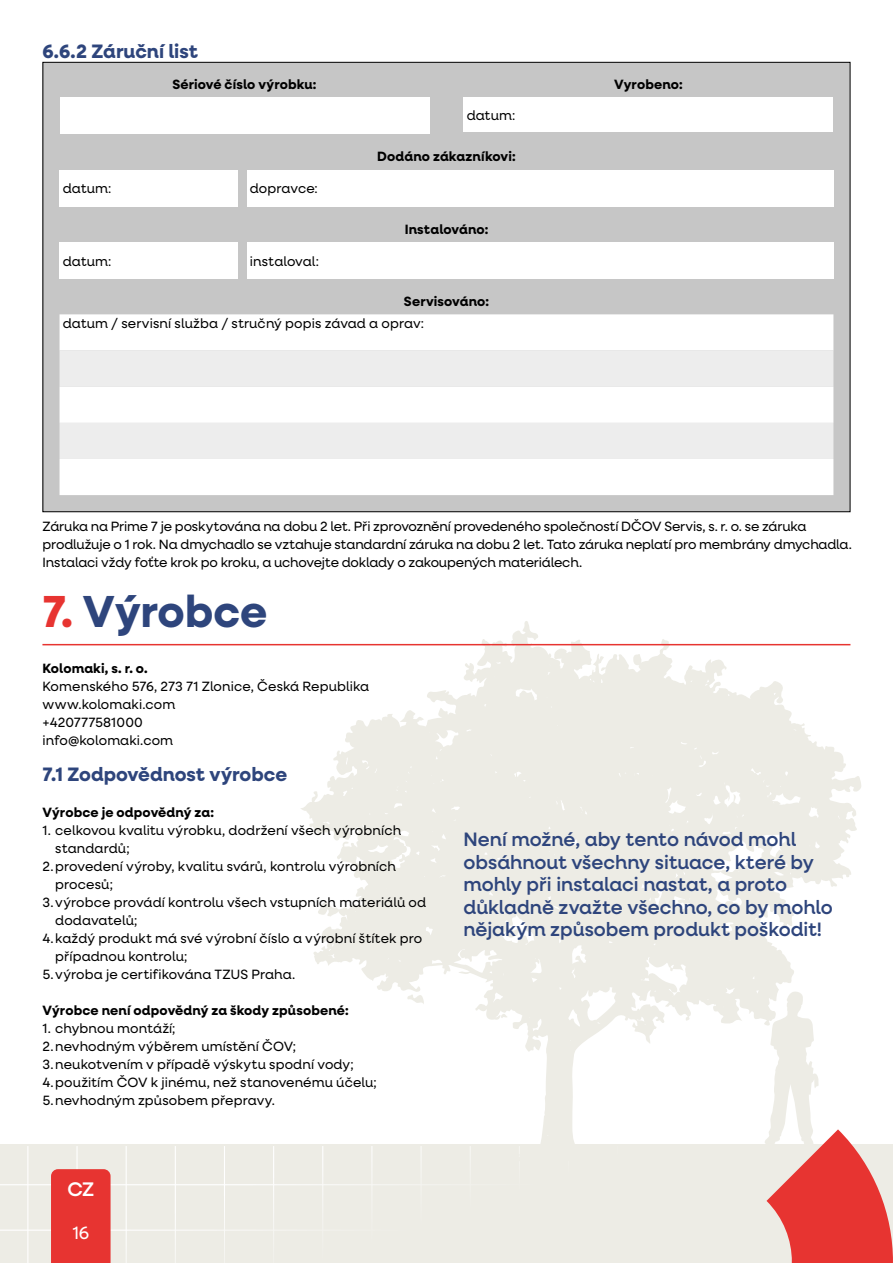
<style>
.page{position:relative;width:893px;height:1263px;background:#fff}
.page>*{position:absolute;margin:0;border:0;box-sizing:border-box;transform-origin:0 0}
.t1{font:700 45px "Neulis Neue";color:#2e457c}
.t2{font:500 19.8px "Neulis Neue";color:#fff}
.t3{font:500 19.5px/22.5px "Neulis Neue";color:#2e457c}
.t4{font:700 19.5px "Neulis Neue";color:#2e457c}
.t5{font:18px "Neulis Neue";color:#fff}
.t6{font:13.5px/18px "Neulis Neue";letter-spacing:.005em;color:#000}
.t7{font:700 13.5px "Neulis Neue";letter-spacing:.01em;color:#000}
.s1{color:#e73431}
</style>
<div class="page">
<div style="left:0;top:1145px;width:850px;height:118px;background:#edece5"></div>
<hr style="left:27px;top:1146px;width:1px;height:117px;background:#fff">
<hr style="left:76px;top:1146px;width:2px;height:117px;background:#fff">
<hr style="left:126px;top:1146px;width:1px;height:117px;background:#fff">
<hr style="left:175px;top:1146px;width:1px;height:117px;background:#fff">
<hr style="left:224px;top:1146px;width:1px;height:117px;background:#fff">
<hr style="left:273px;top:1146px;width:1px;height:117px;background:#fff">
<hr style="left:322px;top:1146px;width:1px;height:117px;background:#fff">
<hr style="left:371px;top:1146px;width:1px;height:117px;background:#fff">
<hr style="left:420px;top:1146px;width:2px;height:117px;background:#fff">
<hr style="left:470px;top:1146px;width:1px;height:117px;background:#fff">
<hr style="left:519px;top:1146px;width:1px;height:117px;background:#fff">
<hr style="left:568px;top:1146px;width:1px;height:117px;background:#fff">
<hr style="left:617px;top:1146px;width:1px;height:117px;background:#fff">
<hr style="left:666px;top:1146px;width:1px;height:117px;background:#fff">
<hr style="left:715px;top:1146px;width:1px;height:117px;background:#fff">
<hr style="left:0;top:1184px;width:850px;height:1px;background:#fff">
<hr style="left:0;top:1229px;width:850px;height:2px;background:#fff">
<div style="left:51px;top:1169px;width:60px;height:94px;background:#e73431"></div>
<svg style="left:300px;top:621px;width:561px;height:544px;fill:#edece5"></svg>
<svg style="left:543px;top:653px;width:11px;height:9px"></svg>
<svg style="left:501px;top:1011px;width:7px;height:8px"></svg>
<svg style="left:580px;top:977px;width:16px;height:11px"></svg>
<svg style="left:518px;top:1021px;width:4px;height:4px"></svg>
<svg style="left:407px;top:994px;width:17px;height:10px"></svg>
<svg style="left:765px;top:990px;width:128px;height:273px"></svg>
<div style="left:43px;top:62px;width:807px;height:450px;background:#c6c6c6"></div>
<hr style="left:42px;top:644px;width:808px;height:1px;background:#e73431">
<div style="left:60px;top:98px;width:369px;height:36px;background:#fff"></div>
<div style="left:463px;top:98px;width:370px;height:34px;background:#fff"></div>
<div style="left:60px;top:170px;width:178px;height:36px;background:#fff"></div>
<div style="left:247px;top:170px;width:586px;height:36px;background:#fff"></div>
<div style="left:60px;top:242px;width:178px;height:36px;background:#fff"></div>
<div style="left:247px;top:242px;width:586px;height:36px;background:#fff"></div>
<div style="left:60px;top:314px;width:773px;height:36px;background:#fff"></div>
<div style="left:60px;top:350px;width:773px;height:37px;background:#ededed"></div>
<svg style="left:60px;top:387px;width:773px;height:108px;background:#f8f8f8"></svg>
<h3 class="t4" style="left:42px;top:37px;width:157px">6.6.2 Záruční list</h3>
<p class="t7" style="left:172px;top:75px;width:146px">Sériové číslo výrobku:</p>
<p class="t6" style="left:63px;top:179px;width:50px">datum:</p>
<p class="t6" style="left:250px;top:179px;width:70px">dopravce:</p>
<p class="t6" style="left:63px;top:251px;width:50px">datum:</p>
<p class="t6" style="left:250px;top:251px;width:71px">instaloval:</p>
<p class="t6" style="left:467px;top:106px;width:50px">datum:</p>
<p class="t7" style="left:377px;top:147px;width:140px">Dodáno zákazníkovi:</p>
<p class="t7" style="left:405px;top:219px;width:85px">Instalováno:</p>
<p class="t7" style="left:404px;top:292px;width:87px">Servisováno:</p>
<p class="t6" style="left:63px;top:314px;width:363px">datum / servisní služba / stručný popis závad a oprav:</p>
<p class="t7" style="left:614px;top:75px;width:70px">Vyrobeno:</p>
<p class="t6" style="left:43px;top:517px;width:811px">Záruka na Prime 7 je poskytována na dobu 2 let. Při zprovoznění provedeného společností DČOV Servis, s. r. o. se záruka prodlužuje o 1 rok. Na dmychadlo se vztahuje standardní záruka na dobu 2 let. Tato záruka neplatí pro membrány dmychadla.<br>Instalaci vždy foťte krok po kroku, a uchovejte doklady o zakoupených materiálech.</p>
<h1 class="t1" style="left:43px;top:579px;width:226px"><span class="s1">7.</span> Výrobce</h1>
<p class="t7" style="left:43px;top:659px;width:107px">Kolomaki, s. r. o.</p>
<p class="t6" style="left:43px;top:677px;width:328px">Komenského 576, 273 71 Zlonice, Česká Republika www.kolomaki.com<br>+420777581000<br>info@kolomaki.com</p>
<h3 class="t4" style="left:43px;top:760px;width:246px">7.1 Zodpovědnost výrobce</h3>
<p class="t7" style="left:43px;top:803px;width:173px">Výrobce je odpovědný za:</p>
<p class="t6" style="left:43px;top:821px;width:360px">1. celkovou kvalitu výrobku, dodržení všech výrobních</p>
<p class="t6" style="left:55px;top:839px;width:76px">standardů;</p>
<p class="t6" style="left:43px;top:857px;width:355px">2.provedení výroby, kvalitu svárů, kontrolu výrobních</p>
<p class="t6" style="left:55px;top:875px;width:59px">procesů;</p>
<p class="t6" style="left:43px;top:893px;width:385px">3.výrobce provádí kontrolu všech vstupních materiálů od</p>
<p class="t6" style="left:55px;top:911px;width:84px">dodavatelů;</p>
<p class="t6" style="left:43px;top:929px;width:381px">4.každý produkt má své výrobní číslo a výrobní štítek pro</p>
<p class="t6" style="left:55px;top:947px;width:134px">případnou kontrolu;</p>
<p class="t6" style="left:43px;top:965px;width:254px">5.výroba je certifikována TZUS Praha.</p>
<p class="t7" style="left:43px;top:1001px;width:308px">Výrobce není odpovědný za škody způsobené:</p>
<p class="t6" style="left:43px;top:1019px;width:336px">1. chybnou montáží;<br>2.nevhodným výběrem umístění ČOV; 3.neukotvením v případě výskytu spodní vody; 4.použitím ČOV k jinému, než stanovenému účelu; 5.nevhodným způsobem přepravy.</p>
<h2 class="t2" style="left:67px;top:1175px;width:28px">CZ</h2>
<h3 class="t5" style="left:72px;top:1220px;width:18px">16</h3>
<h3 class="t3" style="left:463px;top:827px;width:371px">Není možné, aby tento návod mohl obsáhnout všechny situace, které by mohly při instalaci nastat, a proto důkladně zvažte všechno, co by mohlo nějakým způsobem produkt poškodit!</h3>
</div>
